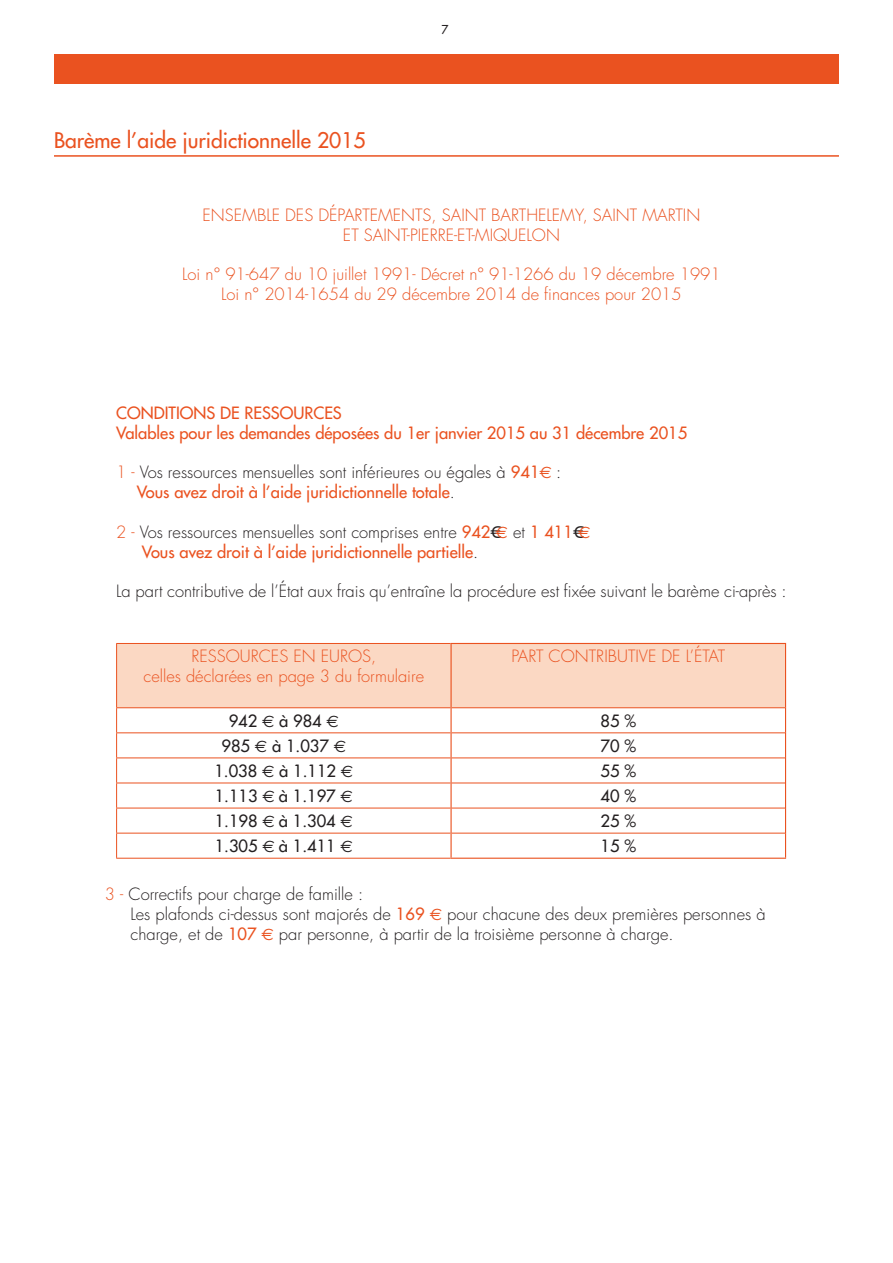
<style>
.page{position:relative;width:893px;height:1263px;background:#fff}
.page>*{position:absolute;margin:0;border:0;box-sizing:border-box;transform-origin:0 0}
.t1{font:21px "Futura";color:#ea5220}
.t2{font:300 16.5px/19.8px "Futura";color:#231f20}
.t3{font:300 16.5px/19.8px "Futura";color:#ea5220;text-align:center}
.t4{font:16.5px/19.8px "Futura";color:#ea5220}
.t5{font:16.5px "Futura";color:#231f20}
.t6{font:12px "Futura";color:#231f20}
.s1{color:#ea5220}
.s2{font-weight:400;color:#ea5220}
.s3{font-family:"Euro Sans";font-weight:400;color:#ea5220}
.s4{font-weight:300}
.s5{font-weight:300;color:#231f20}
.s6{font-family:"Euro Sans"}
</style>
<div class="page">
<div style="left:54px;top:54px;width:785px;height:30px;background:#ea5220"></div>
<hr style="left:54px;top:155px;width:785px;height:2px;background:#ea5220">
<hr style="left:450px;top:858px;width:336px;height:1px;background:#ea5220">
<svg style="left:116px;top:643px;width:670px;height:215px"></svg>
<hr style="left:116px;top:858px;width:334px;height:1px;background:#ea5220">
<hr style="left:450px;top:644px;width:2px;height:64px;background:#ea5220">
<hr style="left:450px;top:708px;width:2px;height:25px;background:#ea5220">
<hr style="left:450px;top:733px;width:2px;height:25px;background:#ea5220">
<hr style="left:450px;top:758px;width:2px;height:25px;background:#ea5220">
<hr style="left:450px;top:783px;width:2px;height:25px;background:#ea5220">
<hr style="left:450px;top:808px;width:2px;height:25px;background:#ea5220">
<hr style="left:450px;top:833px;width:2px;height:25px;background:#ea5220">
<p class="t1" style="left:54px;top:127px;width:313px">Barème l’aide juridictionnelle 2015</p>
<p class="t6" style="left:442px;top:22px;width:8px">7</p>
<p class="t3" style="left:203px;top:205px;width:499px">ENSEMBLE DES DÉPARTEMENTS, SAINT BARTHELEMY, SAINT MARTIN<br>ET SAINT-PIERRE-ET-MIQUELON</p>
<p class="t3" style="left:182px;top:265px;width:540px">Loi n° 91-647 du 10 juillet 1991- Décret n° 91-1266 du 19 décembre 1991<br>Loi n° 2014-1654 du 29 décembre 2014 de finances pour 2015</p>
<p class="t4" style="left:116px;top:403px;width:572px">CONDITIONS DE RESSOURCES<br>Valables pour les demandes déposées du 1er janvier 2015 au 31 décembre 2015</p>
<p class="t2" style="left:137px;top:463px;width:426px;text-indent:-20px"><span class="s1">1 -</span> Vos ressources mensuelles sont inférieures ou égales à <span class="s2">941</span><span class="s3">€</span> :<br><span class="s2">Vous avez droit à l’aide juridictionnelle totale</span>.</p>
<p class="t4" style="left:142px;top:522px;width:450px;text-indent:-26px"><span class="s4">2 -</span> <span class="s5">Vos ressources mensuelles sont comprises entre</span> 942 <span class="s6">€</span> <span class="s5">et</span> 1 411 <span class="s6">€<br></span>Vous avez droit à l’aide juridictionnelle partielle<span class="s5">.</span></p>
<p class="t2" style="left:116px;top:582px;width:672px">La part contributive de l’État aux frais qu’entraîne la procédure est fixée suivant le barème ci-après :</p>
<p class="t3" style="left:143px;top:646px;width:282px">RESSOURCES EN EUROS,<br>celles déclarées en page 3 du formulaire</p>
<p class="t3" style="left:511px;top:646px;width:215px">PART CONTRIBUTIVE DE L’ÉTAT</p>
<p class="t5" style="left:229px;top:710px;width:112px">942 <span class="s6">€</span> à 984 <span class="s6">€</span></p>
<p class="t5" style="left:601px;top:710px;width:37px">85 %</p>
<p class="t5" style="left:222px;top:735px;width:126px">985 <span class="s6">€</span> à 1.037 <span class="s6">€</span></p>
<p class="t5" style="left:601px;top:735px;width:37px">70 %</p>
<p class="t5" style="left:214px;top:760px;width:140px">1.038 <span class="s6">€</span> à 1.112 <span class="s6">€</span></p>
<p class="t5" style="left:601px;top:760px;width:37px">55 %</p>
<p class="t5" style="left:215px;top:785px;width:140px">1.113 <span class="s6">€</span> à 1.197 <span class="s6">€</span></p>
<p class="t5" style="left:601px;top:785px;width:37px">40 %</p>
<p class="t5" style="left:215px;top:810px;width:140px">1.198 <span class="s6">€</span> à 1.304 <span class="s6">€</span></p>
<p class="t5" style="left:601px;top:810px;width:37px">25 %</p>
<p class="t5" style="left:215px;top:835px;width:140px">1.305 <span class="s6">€</span> à 1.411 <span class="s6">€</span></p>
<p class="t5" style="left:601px;top:835px;width:37px">15 %</p>
<p class="t2" style="left:130px;top:885px;width:637px;text-indent:-26px"><span class="s1">3 -</span> Correctifs pour charge de famille :<br>Les plafonds ci-dessus sont majorés de <span class="s2">169</span> <span class="s3">€</span> pour chacune des deux premières personnes à charge, et de <span class="s2">107</span> <span class="s3">€</span> par personne, à partir de la troisième personne à charge.</p>
</div>
